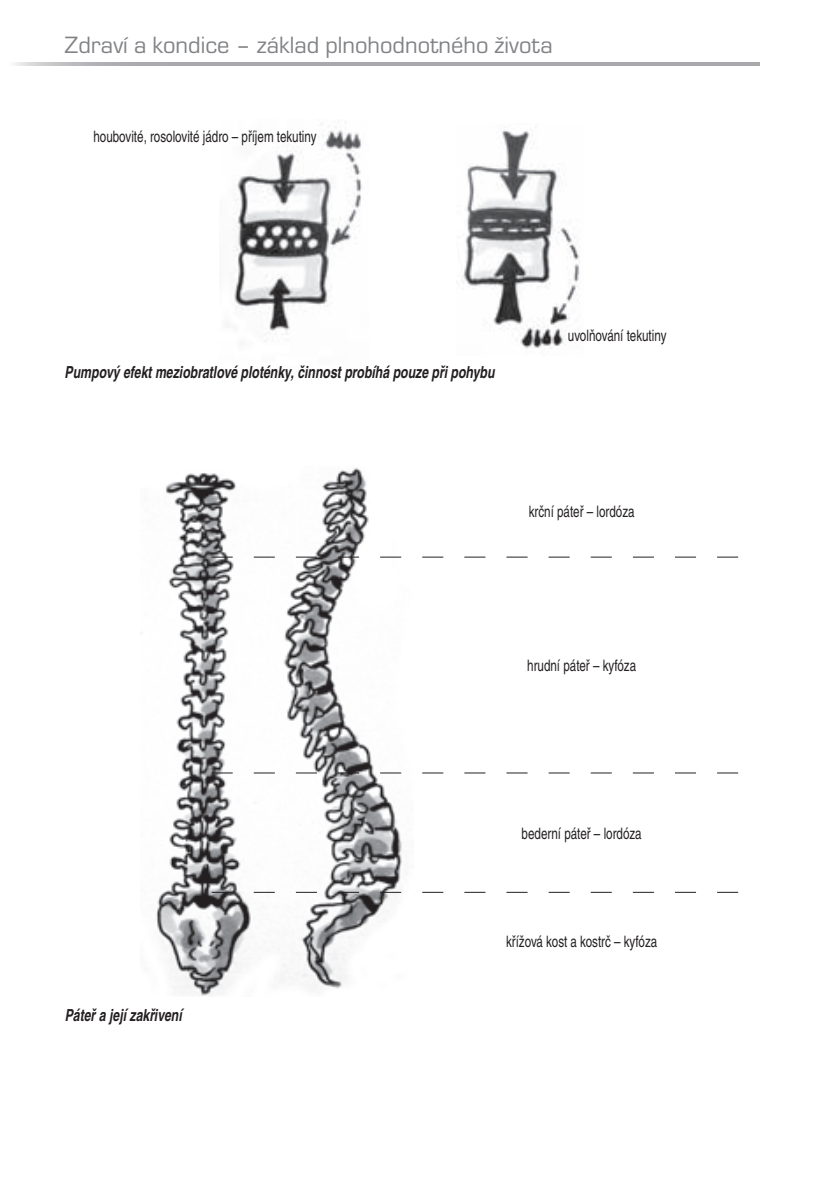
<style>
.page{position:relative;width:829px;height:1191px;background:#fff}
.page>*{position:absolute;margin:0;border:0;box-sizing:border-box;transform-origin:0 0}
.t1{font:24.5px "Eurostile TEE";color:#808285}
._13_Popis_obr_-_kurz{font:italic 700 condensed 16.62px "Nimbus Sans LOT";color:#231f20;scale:.9 1}
._13_Popis_obr_-_norm{font:condensed 15.75px "Nimbus Sans LOT";color:#231f20;scale:.9 1}
</style>
<div class="page">
<svg style="left:13px;top:62px;width:746px;height:4px;background:#acadb0"></svg>
<img style="left:156px;top:468px;width:246px;height:528px">
<svg style="left:212px;top:772px;width:526px;height:1px"></svg>
<svg style="left:212px;top:557px;width:526px;height:1px"></svg>
<svg style="left:212px;top:892px;width:526px;height:1px"></svg>
<img style="left:233px;top:130px;width:129px;height:212px">
<img style="left:461px;top:130px;width:119px;height:219px">
<h1 class="t1" style="left:64px;top:32px;width:490px">Zdraví a kondice – základ plnohodnotného života</h1>
<p class="_13_Popis_obr_-_norm" style="left:93px;top:127px;width:249px">houbovité, rosolovité jádro – příjem tekutiny</p>
<p class="_13_Popis_obr_-_kurz" style="left:64px;top:361px;width:479px">Pumpový efekt meziobratlové ploténky, činnost probíhá pouze při pohybu</p>
<p class="_13_Popis_obr_-_norm" style="left:567px;top:326px;width:111px">uvolňování tekutiny</p>
<p class="_13_Popis_obr_-_norm" style="left:528px;top:502px;width:119px">krční páteř – lordóza</p>
<p class="_13_Popis_obr_-_norm" style="left:527px;top:656px;width:123px">hrudní páteř – kyfóza</p>
<p class="_13_Popis_obr_-_kurz" style="left:65px;top:1004px;width:132px">Páteř a její zakřivení</p>
<p class="_13_Popis_obr_-_norm" style="left:521px;top:824px;width:135px">bederní páteř – lordóza</p>
<p class="_13_Popis_obr_-_norm" style="left:506px;top:931px;width:169px">křížová kost a kostrč – kyfóza</p>
</div>
